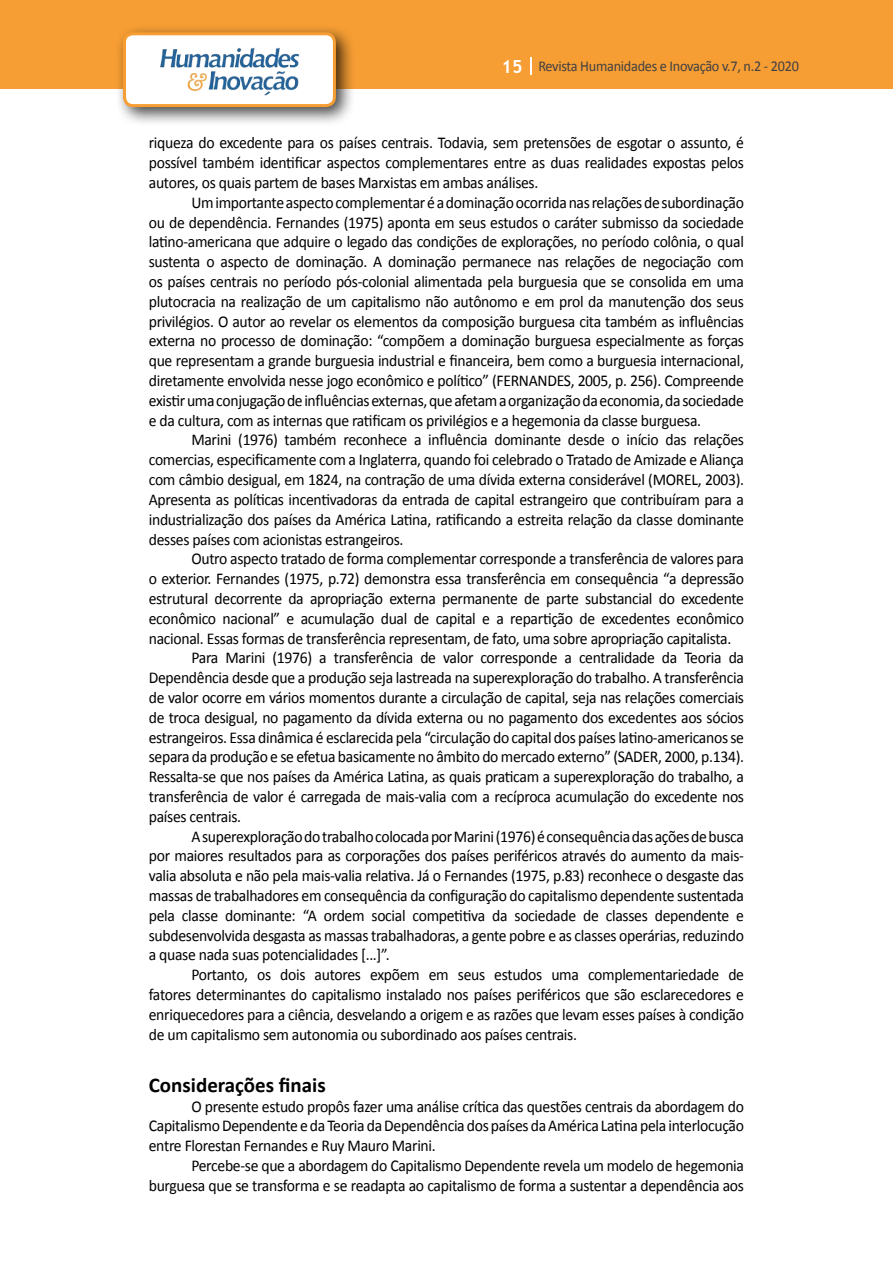
<style>
.page{position:relative;width:893px;height:1263px;background:#fff}
.page>*{position:absolute;margin:0;border:0;box-sizing:border-box;transform-origin:0 0}
.t1{font:700 21px "Calibri";color:#000}
.t2{font:16.5px/19.8px "Calibri";letter-spacing:-.02em;color:#000;text-align:justify;scale:.95 1}
.t3{font:15px "Calibri";letter-spacing:-.02em;color:#414042;scale:.95 1}
.s1{font-family:"Trebuchet MS";font-weight:700;font-size:18px;color:#fff}
</style>
<div class="page">
<div style="left:0;top:0;width:893px;height:88px;background:#f69e34"></div>
<svg style="left:530px;top:57px;width:2px;height:18px"></svg>
<div style="left:115px;top:24px;width:241px;height:103px;background:#000;opacity:.75"></div>
<div style="left:125px;top:34px;width:209px;height:72px;background:#fff;border-radius:9px"></div>
<img style="left:160px;top:47px;width:140px;height:49px">
<div style="left:123px;top:32px;width:213px;height:75px;border:3px solid #f69e34;border-radius:9px"></div>
<p class="t3" style="left:501px;top:57px;width:315px"><span class="s1">15</span> Revista Humanidades e Inovação v.7, n.2 - 2020</p>
<p class="t2" style="left:149px;top:133px;width:628px">riqueza do excedente para os países centrais. Todavia, sem pretensões de esgotar o assunto, é possível também identificar aspectos complementares entre as duas realidades expostas pelos autores, os quais partem de bases Marxistas em ambas análises.</p>
<p class="t2" style="left:149px;top:193px;width:628px;text-indent:43px">Um importante aspecto complementar é a dominação ocorrida nas relações de subordinação ou de dependência. Fernandes (1975) aponta em seus estudos o caráter submisso da sociedade latino-americana que adquire o legado das condições de explorações, no período colônia, o qual sustenta o aspecto de dominação. A dominação permanece nas relações de negociação com os países centrais no período pós-colonial alimentada pela burguesia que se consolida em uma plutocracia na realização de um capitalismo não autônomo e em prol da manutenção dos seus privilégios. O autor ao revelar os elementos da composição burguesa cita também as influências externa no processo de dominação: “compõem a dominação burguesa especialmente as forças que representam a grande burguesia industrial e financeira, bem como a burguesia internacional, diretamente envolvida nesse jogo econômico e político” (FERNANDES, 2005, p. 256). Compreende existir uma conjugação de influências externas, que afetam a organização da economia, da sociedade e da cultura, com as internas que ratificam os privilégios e a hegemonia da classe burguesa.</p>
<p class="t2" style="left:149px;top:430px;width:628px;text-indent:43px">Marini (1976) também reconhece a influência dominante desde o início das relações comercias, especificamente com a Inglaterra, quando foi celebrado o Tratado de Amizade e Aliança com câmbio desigual, em 1824, na contração de uma dívida externa considerável (MOREL, 2003).<br>Apresenta as políticas incentivadoras da entrada de capital estrangeiro que contribuíram para a industrialização dos países da América Latina, ratificando a estreita relação da classe dominante desses países com acionistas estrangeiros.</p>
<p class="t2" style="left:191px;top:549px;width:583px">Outro aspecto tratado de forma complementar corresponde a transferência de valores para</p>
<p class="t2" style="left:149px;top:569px;width:628px">o exterior. Fernandes (1975, p.72) demonstra essa transferência em consequência “a depressão</p>
<p class="t2" style="left:149px;top:589px;width:628px">estrutural decorrente da apropriação externa permanente de parte substancial do excedente</p>
<p class="t2" style="left:149px;top:608px;width:628px">econômico nacional” e acumulação dual de capital e a repartição de excedentes econômico</p>
<p class="t2" style="left:149px;top:628px;width:615px">nacional. Essas formas de transferência representam, de fato, uma sobre apropriação capitalista.</p>
<p class="t2" style="left:191px;top:648px;width:583px">Para Marini (1976) a transferência de valor corresponde a centralidade da Teoria da</p>
<p class="t2" style="left:149px;top:668px;width:628px">Dependência desde que a produção seja lastreada na superexploração do trabalho. A transferência</p>
<p class="t2" style="left:149px;top:688px;width:628px">de valor ocorre em vários momentos durante a circulação de capital, seja nas relações comerciais</p>
<p class="t2" style="left:149px;top:707px;width:628px">de troca desigual, no pagamento da dívida externa ou no pagamento dos excedentes aos sócios</p>
<p class="t2" style="left:149px;top:727px;width:628px">estrangeiros. Essa dinâmica é esclarecida pela “circulação do capital dos países latino-americanos se</p>
<p class="t2" style="left:149px;top:747px;width:628px">separa da produção e se efetua basicamente no âmbito do mercado externo” (SADER, 2000, p.134).</p>
<p class="t2" style="left:149px;top:767px;width:628px">Ressalta-se que nos países da América Latina, as quais praticam a superexploração do trabalho, a</p>
<p class="t2" style="left:149px;top:787px;width:628px">transferência de valor é carregada de mais-valia com a recíproca acumulação do excedente nos</p>
<p class="t2" style="left:149px;top:806px;width:99px">países centrais.</p>
<p class="t2" style="left:191px;top:826px;width:583px">A superexploração do trabalho colocada por Marini (1976) é consequência das ações de busca</p>
<p class="t2" style="left:149px;top:846px;width:628px">por maiores resultados para as corporações dos países periféricos através do aumento da mais-</p>
<p class="t2" style="left:149px;top:866px;width:628px">valia absoluta e não pela mais-valia relativa. Já o Fernandes (1975, p.83) reconhece o desgaste das</p>
<p class="t2" style="left:149px;top:886px;width:628px">massas de trabalhadores em consequência da configuração do capitalismo dependente sustentada</p>
<p class="t2" style="left:149px;top:905px;width:628px">pela classe dominante: “A ordem social competitiva da sociedade de classes dependente e</p>
<p class="t2" style="left:149px;top:925px;width:628px">subdesenvolvida desgasta as massas trabalhadoras, a gente pobre e as classes operárias, reduzindo</p>
<p class="t2" style="left:149px;top:945px;width:255px">a quase nada suas potencialidades [...]”.</p>
<p class="t2" style="left:191px;top:965px;width:583px">Portanto, os dois autores expõem em seus estudos uma complementariedade de</p>
<p class="t2" style="left:149px;top:985px;width:628px">fatores determinantes do capitalismo instalado nos países periféricos que são esclarecedores e</p>
<p class="t2" style="left:149px;top:1004px;width:628px">enriquecedores para a ciência, desvelando a origem e as razões que levam esses países à condição</p>
<p class="t2" style="left:149px;top:1024px;width:452px">de um capitalismo sem autonomia ou subordinado aos países centrais.</p>
<p class="t1" style="left:149px;top:1071px;width:178px">Considerações finais</p>
<p class="t2" style="left:149px;top:1096px;width:628px;text-indent:43px">O presente estudo propôs fazer uma análise crítica das questões centrais da abordagem do Capitalismo Dependente e da Teoria da Dependência dos países da América Latina pela interlocução entre Florestan Fernandes e Ruy Mauro Marini.</p>
<p class="t2" style="left:149px;top:1156px;width:628px;text-align:right">Percebe-se que a abordagem do Capitalismo Dependente revela um modelo de hegemonia burguesa que se transforma e se readapta ao capitalismo de forma a sustentar a dependência aos</p>
</div>
